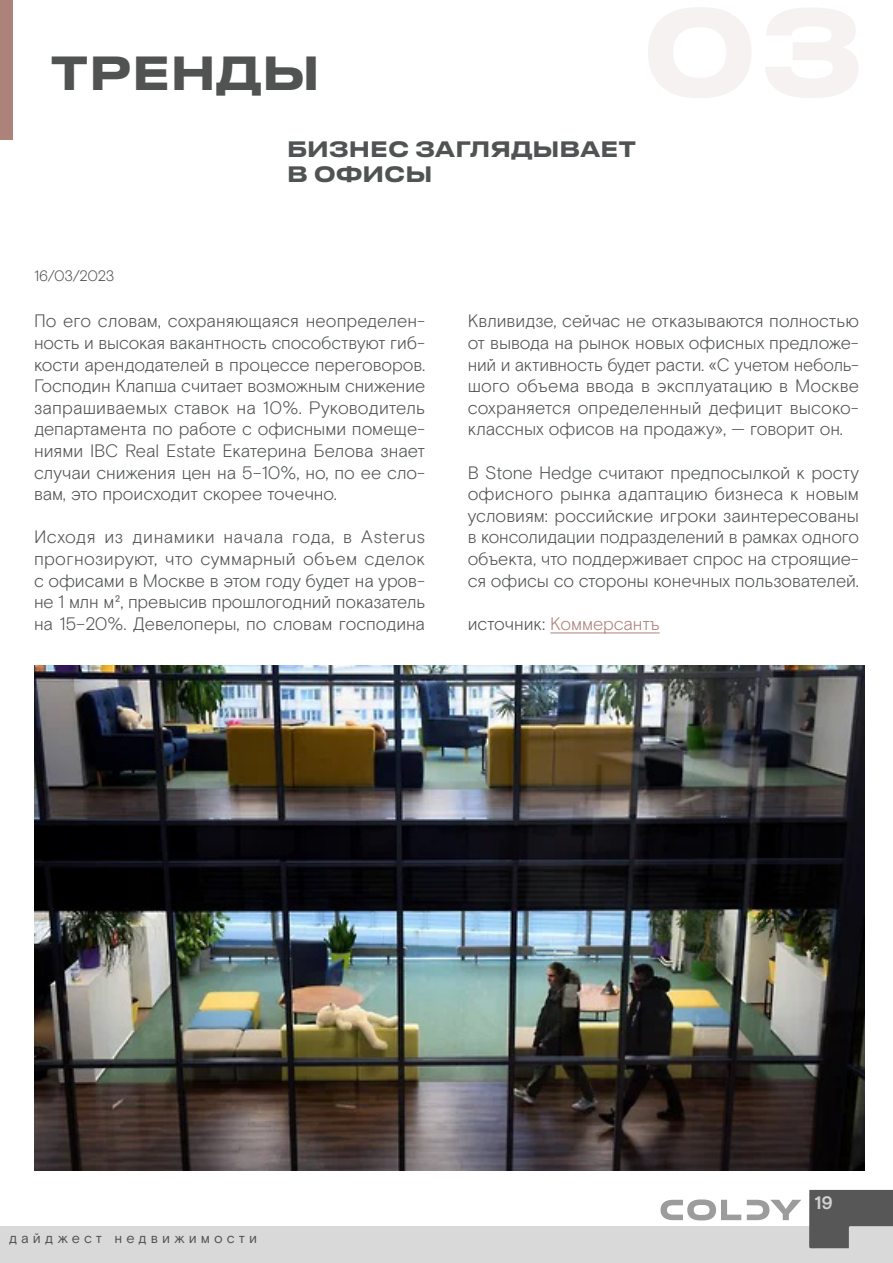
<style>
.page{position:relative;width:893px;height:1263px;background:#fff}
.page>*{position:absolute;margin:0;border:0;box-sizing:border-box;transform-origin:0 0}
.t1{font:500 45px "Druk Text Wide Cy";color:#515252}
.t2{font:500 21px/25.2px "Druk Text Wide Cy";color:#505353}
.t3{font:300 18px/21.6px "Basis Grotesque Pro";letter-spacing:-.005em;color:#505353;text-align:justify}
.t4{font:300 18px "Basis Grotesque Pro";letter-spacing:-.005em;color:#ad827a}
.t5{font:700 18px "Basis Grotesque Pro";color:#d1d1d1}
.t6{font:300 15px "Basis Grotesque Pro";letter-spacing:-.025em;color:#505353}
.t7{font:14.25px "Basis Grotesque Pro";letter-spacing:.28em;color:#515252}
.s1{color:#505353}
</style>
<div class="page">
<div style="left:0;top:1226px;width:893px;height:37px;background:#d9d9d9"></div>
<svg style="left:660px;top:1199px;width:81px;height:21px"></svg>
<svg style="left:747px;top:1200px;width:54px;height:20px"></svg>
<svg style="left:809px;top:1190px;width:84px;height:58px"></svg>
<div style="left:0;top:0;width:13px;height:139px;background:#ad827a"></div>
<hr style="left:550px;top:632px;width:110px;height:1px;background:#ad827a">
<img style="left:34px;top:665px;width:830px;height:505px">
<h1 class="t1" style="left:50px;top:34px;width:272px">ТРЕНДЫ</h1>
<p class="t2" style="left:287px;top:134px;width:351px">БИЗНЕС ЗАГЛЯДЫВАЕТ<br>В ОФИСЫ</p>
<p class="t6" style="left:34px;top:267px;width:82px">16/03/2023</p>
<p class="t3" style="left:34px;top:310px;width:393px">По его словам, сохраняющаяся неопределен&shy;ность и высокая вакантность способствуют гиб&shy;кости арендодателей в процессе переговоров.<br>Господин Клапша считает возможным снижение запрашиваемых ставок на 10%. Руководитель департамента по работе с офисными помеще&shy;ниями IBC Real Estate Екатерина Белова знает случаи снижения цен на 5–10%, но, по ее сло&shy;вам, это происходит скорее точечно.</p>
<p class="t3" style="left:34px;top:526px;width:393px">Исходя из динамики начала года, в Asterus прогнозируют, что суммарный объем сделок с офисами в Москве в этом году будет на уров&shy;не 1 млн м², превысив прошлогодний показатель на 15–20%. Девелоперы, по словам господина</p>
<p class="t3" style="left:468px;top:310px;width:393px">Квливидзе, сейчас не отказываются полностью от вывода на рынок новых офисных предложе&shy;ний и активность будет расти. «С учетом неболь&shy;шого объема ввода в эксплуатацию в Москве сохраняется определенный дефицит высоко&shy;классных офисов на продажу», — говорит он.</p>
<p class="t3" style="left:468px;top:462px;width:393px">В Stone Hedge считают предпосылкой к росту офисного рынка адаптацию бизнеса к новым условиям: российские игроки заинтересованы в консолидации подразделений в рамках одного объекта, что поддерживает спрос на строящие&shy;ся офисы со стороны конечных пользователей.</p>
<p class="t4" style="left:468px;top:613px;width:193px"><span class="s1">источник:</span> Коммерсантъ</p>
<p class="t7" style="left:9px;top:1230px;width:250px">дайджест недвижимости</p>
<p class="t5" style="left:814px;top:1192px;width:20px">19</p>
</div>
